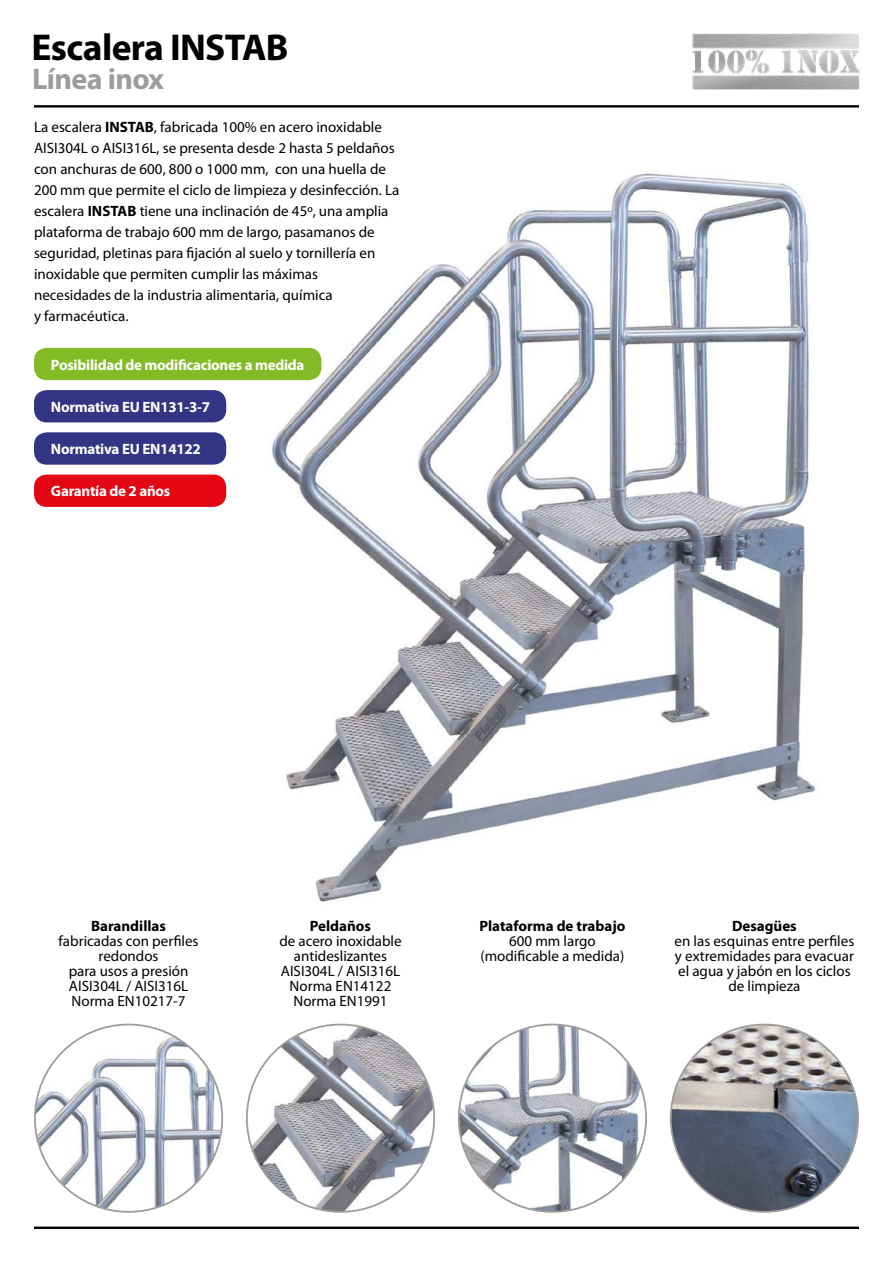
<style>
.page{position:relative;width:893px;height:1263px;background:#fff}
.page>*{position:absolute;margin:0;border:0;box-sizing:border-box;transform-origin:0 0}
.t1{font:700 37.5px "Myriad Pro";letter-spacing:-.02em;color:#000}
.t2{font:700 30px "Myriad Pro";letter-spacing:-.02em;color:#9d9d9c}
.t3{font:15px/15px "Myriad Pro";color:#000;text-align:center}
.t4{font:700 15px "Myriad Pro";letter-spacing:-.02em;color:#fff}
.t5{font:700 15px "Myriad Pro";color:#000}
.s1{font-weight:700}
</style>
<div class="page">
<img style="left:244px;top:173px;width:571px;height:729px">
<hr style="left:34px;top:105px;width:825px;height:3px;background:#000">
<div style="left:34px;top:348px;width:287px;height:32px;background:#83bb26;border-radius:13px"></div>
<div style="left:34px;top:390px;width:192px;height:32px;background:#313583;border-radius:13px"></div>
<div style="left:34px;top:432px;width:192px;height:33px;background:#313583;border-radius:13px"></div>
<div style="left:34px;top:475px;width:192px;height:32px;background:#e30613;border-radius:13px"></div>
<hr style="left:34px;top:1226px;width:825px;height:3px;background:#000">
<img style="left:35px;top:1024px;width:187px;height:188px;border-radius:94px">
<img style="left:247px;top:1024px;width:187px;height:188px;border-radius:94px">
<img style="left:459px;top:1024px;width:187px;height:188px;border-radius:94px">
<img style="left:671px;top:1024px;width:187px;height:188px;border-radius:94px">
<img style="left:692px;top:33px;width:169px;height:57px">
<h1 class="t1" style="left:31px;top:26px;width:259px">Escalera INSTAB</h1>
<h2 class="t2" style="left:32px;top:62px;width:133px">Línea inox</h2>
<p class="t3" style="left:34px;top:117px;width:367px;line-height:21px;text-align:left">La escalera <span class="s1">INSTAB</span>, fabricada 100% en acero inoxidable AISI304L o AISI316L, se presenta desde 2 hasta 5 peldaños con anchuras de 600, 800 o 1000 mm, con una huella de 200 mm que permite el ciclo de limpieza y desinfección. La escalera <span class="s1">INSTAB</span> tiene una inclinación de 45º, una amplia plataforma de trabajo 600 mm de largo, pasamanos de seguridad, pletinas para fijación al suelo y tornillería en inoxidable que permiten cumplir las máximas<br>necesidades de la industria alimentaria, química<br>y farmacéutica.</p>
<p class="t4" style="left:51px;top:356px;width:255px">Posibilidad de modificaciones a medida</p>
<p class="t4" style="left:51px;top:398px;width:161px">Normativa EU EN131-3-7</p>
<p class="t4" style="left:51px;top:441px;width:151px">Normativa EU EN14122</p>
<p class="t4" style="left:51px;top:483px;width:121px">Garantía de 2 años</p>
<p class="t5" style="left:91px;top:918px;width:76px">Barandillas</p>
<p class="t3" style="left:59px;top:934px;width:141px">fabricadas con perfiles redondos<br>para usos a presión<br>AISI304L / AISI316L<br>Norma EN10217-7</p>
<p class="t5" style="left:310px;top:918px;width:63px">Peldaños</p>
<p class="t3" style="left:279px;top:934px;width:124px">de acero inoxidable antideslizantes<br>AISI304L / AISI316L<br>Norma EN14122<br>Norma EN1991</p>
<p class="t5" style="left:479px;top:918px;width:147px">Plataforma de trabajo</p>
<p class="t3" style="left:480px;top:934px;width:145px">600 mm largo (modificable a medida)</p>
<p class="t5" style="left:732px;top:918px;width:66px">Desagües</p>
<p class="t3" style="left:675px;top:934px;width:181px">en las esquinas entre perfiles y extremidades para evacuar el agua y jabón en los ciclos de limpieza</p>
</div>
